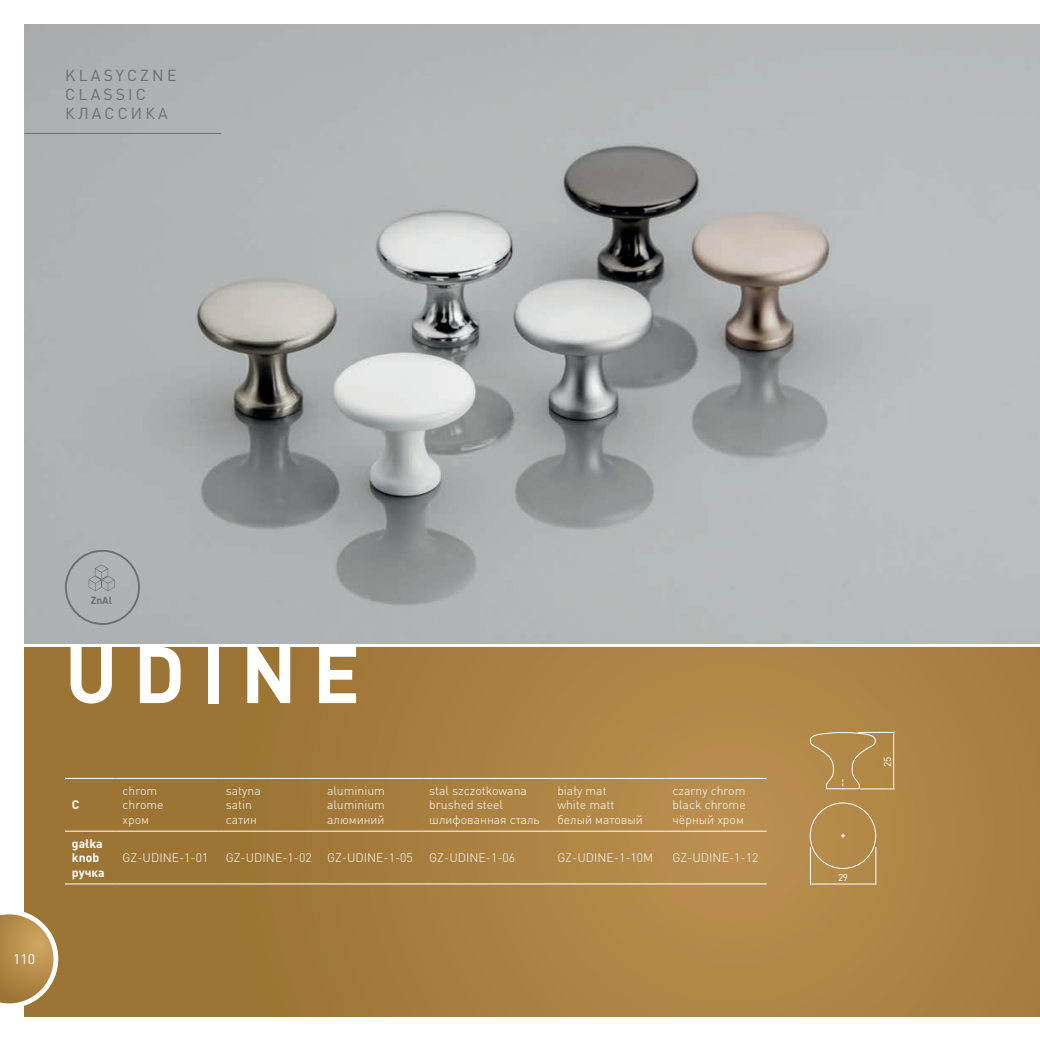
<style>
.page{position:relative;width:1040px;height:1040px;background:#fff}
.page>*{position:absolute;margin:0;border:0;box-sizing:border-box;transform-origin:0 0}
.t1{font:700 78.75px "DIN Pro";letter-spacing:.2em;color:#fff}
.t2{font:15.75px/18.9px "DIN Pro";letter-spacing:.2em;color:#6c6d70}
.t3{font:14px "DIN Pro";color:#fff}
.t4{font:300 12.25px/14.7px "DIN Pro";color:#fff}
.t5{font:700 12.25px/14.7px "DIN Pro";color:#fff}
.t6{font:700 10.33px "DIN Pro";color:#6c6d70}
.t7{font:9.97px "DIN Pro";color:#fff}
</style>
<div class="page">
<div style="left:24px;top:647px;width:1015px;height:369px;background:linear-gradient(to right,#9c7434,#b58b4b)"></div>
<svg style="left:0;top:909px;width:58px;height:99px"></svg>
<img style="left:24px;top:24px;width:1015px;height:619px">
<hr style="left:65px;top:778px;width:51px;height:1px;background:#fff">
<hr style="left:116px;top:778px;width:103px;height:1px;background:#fff">
<hr style="left:219px;top:778px;width:101px;height:1px;background:#fff">
<hr style="left:320px;top:778px;width:102px;height:1px;background:#fff">
<hr style="left:422px;top:778px;width:128px;height:1px;background:#fff">
<hr style="left:550px;top:778px;width:115px;height:1px;background:#fff">
<hr style="left:665px;top:778px;width:101px;height:1px;background:#fff">
<hr style="left:65px;top:830px;width:51px;height:1px;background:#fff">
<hr style="left:116px;top:830px;width:103px;height:1px;background:#fff">
<hr style="left:219px;top:830px;width:101px;height:1px;background:#fff">
<hr style="left:320px;top:830px;width:102px;height:1px;background:#fff">
<hr style="left:422px;top:830px;width:128px;height:1px;background:#fff">
<hr style="left:550px;top:830px;width:115px;height:1px;background:#fff">
<hr style="left:665px;top:830px;width:101px;height:1px;background:#fff">
<hr style="left:65px;top:883px;width:51px;height:1px;background:#fff">
<hr style="left:116px;top:883px;width:103px;height:1px;background:#fff">
<hr style="left:219px;top:883px;width:101px;height:1px;background:#fff">
<hr style="left:320px;top:883px;width:102px;height:1px;background:#fff">
<hr style="left:422px;top:883px;width:128px;height:1px;background:#fff">
<hr style="left:550px;top:883px;width:115px;height:1px;background:#fff">
<hr style="left:665px;top:883px;width:101px;height:1px;background:#fff">
<hr style="left:857px;top:732px;width:37px;height:1px;background:#fff">
<hr style="left:860px;top:788px;width:34px;height:1px;background:#fff">
<hr style="left:875px;top:847px;width:1px;height:38px;background:#fff">
<hr style="left:810px;top:847px;width:1px;height:38px;background:#fff">
<svg style="left:809px;top:732px;width:67px;height:137px"></svg>
<hr style="left:812px;top:883px;width:61px;height:1px;background:#fff">
<hr style="left:893px;top:734px;width:1px;height:52px;background:#fff">
<svg style="left:65px;top:550px;width:75px;height:75px"></svg>
<hr style="left:24px;top:133px;width:197px;height:1px;background:#6c6d70">
<p class="t2" style="left:65px;top:65px;width:113px">KLASYCZNE<br>CLASSIC<br>КЛАССИКА</p>
<p class="t3" style="left:13px;top:949px;width:23px">110</p>
<p class="t6" style="left:91px;top:593px;width:23px">ZnAl</p>
<h1 class="t1" style="left:65px;top:621px;width:297px">UDINE</h1>
<p class="t5" style="left:72px;top:797px;width:9px">C</p>
<p class="t5" style="left:72px;top:835px;width:34px">gałka knob ручка</p>
<p class="t4" style="left:122px;top:782px;width:43px">chrom chrome хром</p>
<p class="t4" style="left:226px;top:782px;width:36px">satyna satin сатин</p>
<p class="t4" style="left:327px;top:782px;width:59px;text-align:justify">aluminium aluminium алюминий</p>
<p class="t4" style="left:429px;top:782px;width:112px">stal szczotkowana brushed steel шлифованная сталь</p>
<p class="t4" style="left:557px;top:782px;width:87px">biały mat<br>white matt белый матовый</p>
<p class="t4" style="left:672px;top:782px;width:75px;text-align:justify">czarny chrom black chrome чёрный хром</p>
<p class="t4" style="left:122px;top:850px;width:87px">GZ-UDINE-1-01</p>
<p class="t4" style="left:226px;top:850px;width:87px">GZ-UDINE-1-02</p>
<p class="t4" style="left:327px;top:850px;width:87px">GZ-UDINE-1-05</p>
<p class="t4" style="left:429px;top:850px;width:87px">GZ-UDINE-1-06</p>
<p class="t4" style="left:557px;top:850px;width:97px">GZ-UDINE-1-10M</p>
<p class="t4" style="left:672px;top:850px;width:87px">GZ-UDINE-1-12</p>
<p class="t7" style="left:880px;top:766px;width:11px;rotate:-90deg">25</p>
<p class="t7" style="left:838px;top:871px;width:11px">29</p>
</div>
